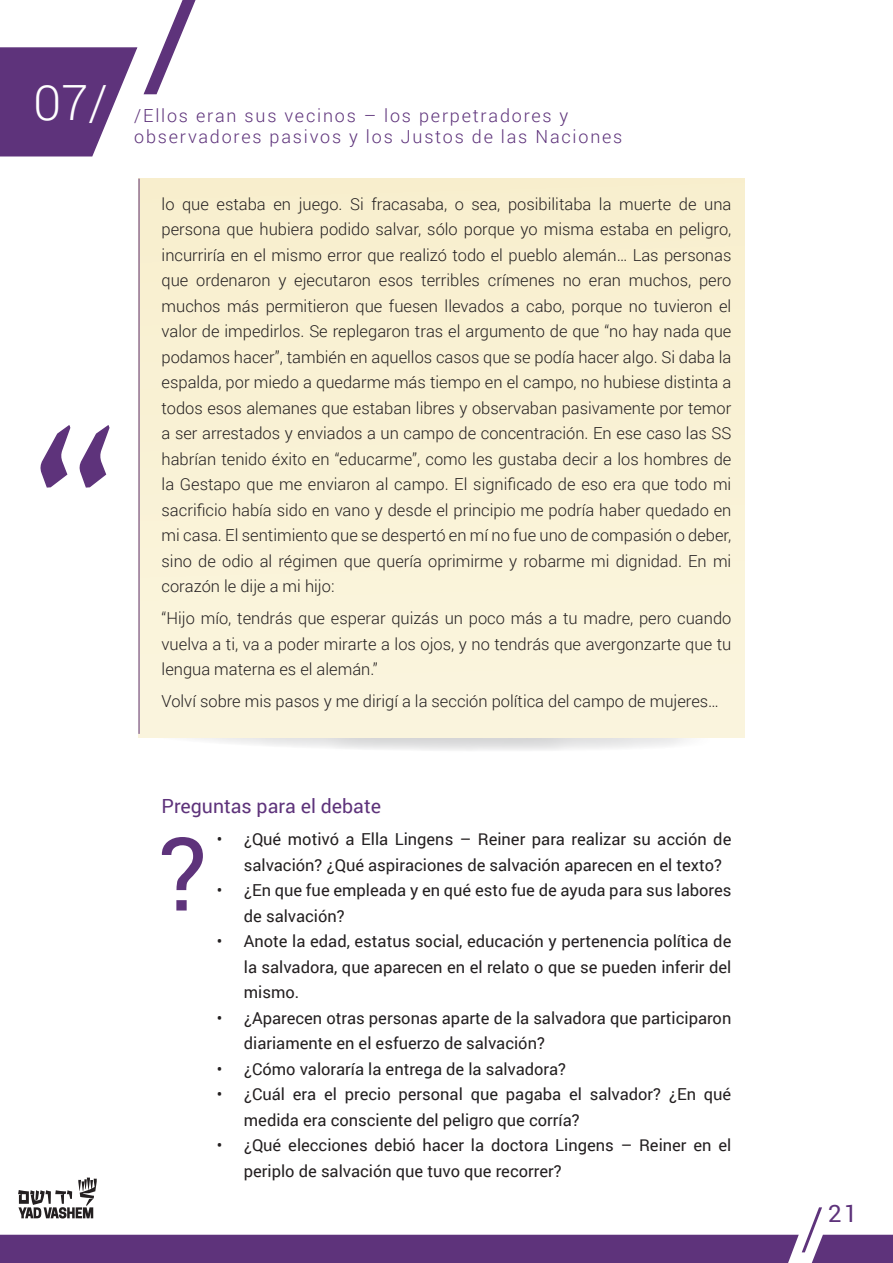
<style>
.page{position:relative;width:893px;height:1263px;background:#fff}
.page>*{position:absolute;margin:0;border:0;box-sizing:border-box;transform-origin:0 0}
.t1{font:101.85px "Roboto";color:#5e337b}
.t2{font:300 58.35px "Roboto";color:#5e337b}
.t3{font:300 48.6px "Roboto";color:#fff}
.t4{font:24px "Roboto";color:#5e337b}
.t5{font:19.5px "Roboto";color:#5e337b}
.t6{font:300 18px/21.6px "Roboto";letter-spacing:.1em;color:#5e337b}
.t7{font:300 16.5px/25.5px "Roboto";color:#231f20}
.t8{font:16.5px/25.5px "Roboto";color:#231f20}
</style>
<div class="page">
<div style="left:0;top:1235px;width:893px;height:28px;background:#5e337b"></div>
<svg style="left:0;top:0;width:196px;height:157px"></svg>
<svg style="left:18px;top:1177px;width:79px;height:41px"></svg>
<svg style="left:138px;top:717px;width:607px;height:34px"></svg>
<div style="left:139px;top:179px;width:605px;height:558px;background:#f9f2d5"></div>
<hr style="left:139px;top:179px;width:1px;height:555px;background:#5e337b">
<svg style="left:41px;top:425px;width:69px;height:63px"></svg>
<h3 class="t3" style="left:33px;top:69px;width:76px">07/</h3>
<p class="t6" style="left:134px;top:104px;width:490px">/Ellos eran sus vecinos – los perpetradores y observadores pasivos y los Justos de las Naciones</p>
<p class="t7" style="left:371px;top:191px;width:94px">fracasaba o,</p>
<p class="t7" style="left:162px;top:191px;width:14px">lo</p>
<p class="t7" style="left:162px;top:216px;width:571px">persona que hubiera podido salvar, sólo porque yo misma estaba en peligro,</p>
<p class="t7" style="left:162px;top:242px;width:571px">incurriría en el mismo error que realizó todo el pueblo alemán… Las personas</p>
<p class="t7" style="left:699px;top:267px;width:34px">pero</p>
<p class="t7" style="left:217px;top:191px;width:51px">estaba</p>
<p class="t7" style="left:299px;top:191px;width:45px">juego.</p>
<p class="t7" style="left:350px;top:191px;width:15px">Si</p>
<p class="t7" style="left:508px;top:191px;width:85px">posibilitaba</p>
<p class="t7" style="left:599px;top:191px;width:14px">la</p>
<p class="t7" style="left:679px;top:191px;width:19px">de</p>
<p class="t7" style="left:619px;top:191px;width:54px">muerte</p>
<p class="t7" style="left:182px;top:191px;width:28px">que</p>
<p class="t7" style="left:273px;top:191px;width:19px">en</p>
<p class="t7" style="left:472px;top:191px;width:30px">sea,</p>
<p class="t7" style="left:704px;top:191px;width:29px">una</p>
<p class="t7" style="left:196px;top:267px;width:76px">ordenaron</p>
<p class="t7" style="left:294px;top:267px;width:78px">ejecutaron</p>
<p class="t7" style="left:421px;top:267px;width:60px">terribles</p>
<p class="t7" style="left:629px;top:267px;width:64px">muchos,</p>
<p class="t7" style="left:488px;top:267px;width:69px">crímenes</p>
<p class="t7" style="left:162px;top:267px;width:571px">que<br>muchos más permitieron que fuesen llevados a cabo, porque no tuvieron el valor de impedirlos. Se replegaron tras el argumento de que “no hay nada que podamos hacer ,” también en aquellos casos que se podía hacer algo. Si daba la espalda, por miedo a quedarme más tiempo en el campo, no hubiese distinta a todos esos alemanes que estaban libres y observaban pasivamente por temor a ser arrestados y enviados a un campo de concentración. En ese caso las SS habrían tenido éxito en “educarme ,” como les gustaba decir a los hombres de la Gestapo que me enviaron al campo. El significado de eso era que todo mi sacrificio había sido en vano y desde el principio me podría haber quedado en mi casa. El sentimiento que se despertó en mí no fue uno de compasión o deber, sino de odio al régimen que quería oprimirme y robarme mi dignidad. En mi corazón le dije a mi hijo:</p>
<p class="t7" style="left:162px;top:605px;width:571px;text-align:justify">“Hijo mío, tendrás que esperar quizás un poco más a tu madre, pero cuando vuelva a ,t i va a poder mirarte a los ojos y, no tendrás que avergonzarte que tu lengua materna es el alemán“.</p>
<p class="t7" style="left:162px;top:688px;width:559px">Volví sobre mis pasos y me dirigí laa sección política del campo de mujeres...</p>
<p class="t7" style="left:379px;top:267px;width:36px">esos</p>
<p class="t7" style="left:563px;top:267px;width:20px">no</p>
<p class="t7" style="left:589px;top:267px;width:34px">eran</p>
<p class="t7" style="left:278px;top:267px;width:10px">y</p>
<p class="t5" style="left:162px;top:793px;width:221px">Preguntas para el debate</p>
<p class="t8" style="left:244px;top:826px;width:489px;text-indent:-27px">• ¿Qué motivó a Ella Lingens – Reiner para realizar su acción de salvación? ¿Qué aspiraciones de salvación aparecen en el texto?</p>
<p class="t8" style="left:244px;top:877px;width:489px;text-indent:-27px">• ¿En que fue empleada y en qué esto fue de ayuda para sus labores de salvación?<br>Anote la edad, estatus social, educación y pertenencia política de</p>
<h1 class="t1" style="left:159px;top:803px;width:50px">?</h1>
<p class="t8" style="left:217px;top:928px;width:7px">•</p>
<p class="t8" style="left:244px;top:953px;width:489px">la salvadora, que aparecen en el relato o que se pueden inferir del mismo.</p>
<p class="t8" style="left:244px;top:1004px;width:489px;text-indent:-27px">• ¿Aparecen otras personas aparte de la salvadora que participaron diariamente en el esfuerzo de salvación?</p>
<p class="t8" style="left:217px;top:1055px;width:351px">• ¿Cómo valoraría la entrega de la salvadora?</p>
<p class="t8" style="left:704px;top:1081px;width:29px">qué</p>
<p class="t8" style="left:244px;top:1081px;width:337px;text-indent:-27px">• ¿Cuál<br>medida era consciente del peligro que corría?</p>
<p class="t8" style="left:244px;top:1132px;width:489px;text-indent:-27px">• ¿Qué elecciones debió hacer la doctora Lingens – Reiner en el periplo de salvación que tuvo que recorrer?</p>
<p class="t8" style="left:324px;top:1081px;width:14px">el</p>
<p class="t8" style="left:345px;top:1081px;width:47px">precio</p>
<p class="t8" style="left:398px;top:1081px;width:66px">personal</p>
<p class="t8" style="left:506px;top:1081px;width:57px">pagaba</p>
<p class="t8" style="left:569px;top:1081px;width:14px">el</p>
<p class="t8" style="left:590px;top:1081px;width:108px">salvador? ¿En</p>
<p class="t8" style="left:293px;top:1081px;width:25px">era</p>
<p class="t8" style="left:471px;top:1081px;width:29px">que</p>
<h2 class="t2" style="left:801px;top:1188px;width:25px">/</h2>
<h3 class="t4" style="left:828px;top:1197px;width:31px">21</h3>
</div>
